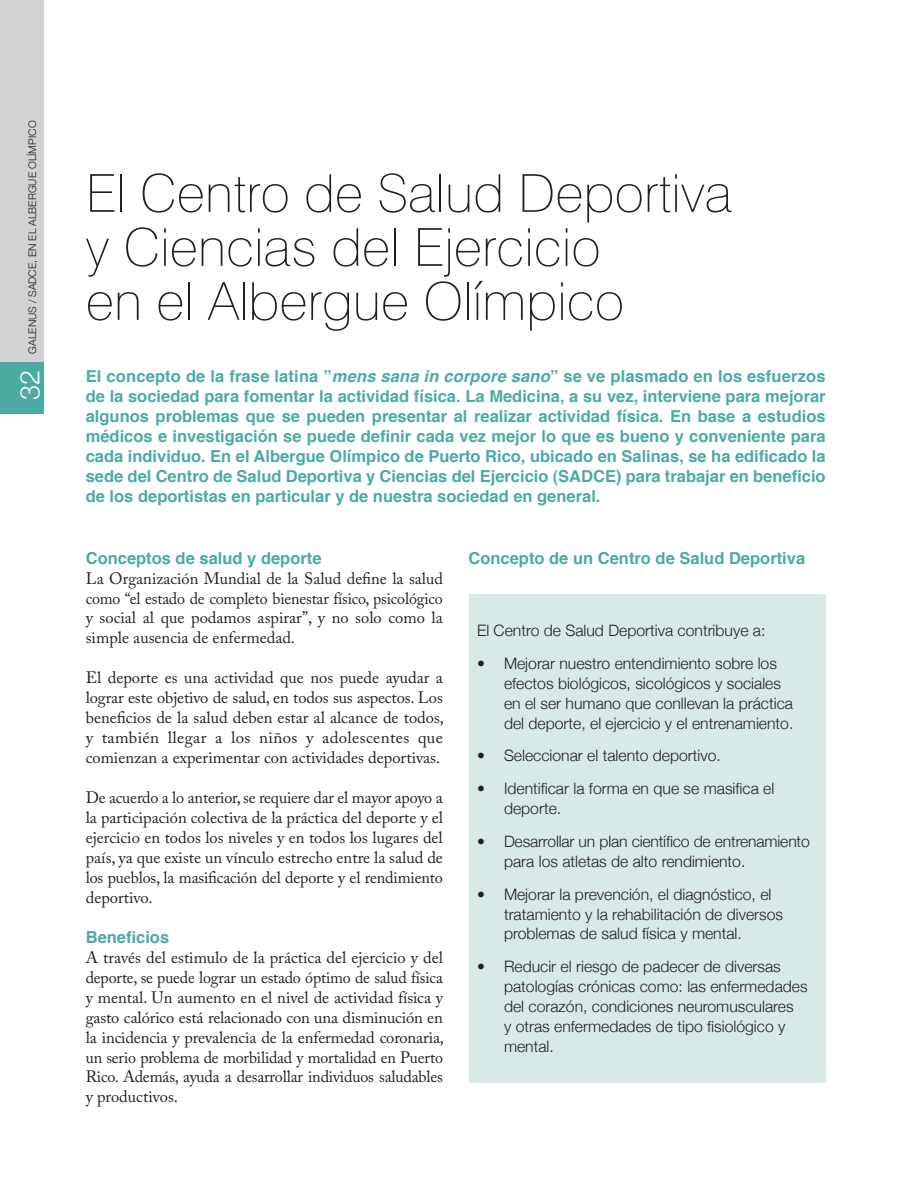
<style>
.page{position:relative;width:920px;height:1189px;background:#fff}
.page>*{position:absolute;margin:0;border:0;box-sizing:border-box;transform-origin:0 0}
.t1{font:100 52.35px/54px "Swiss 721 BT";color:#231f20}
.t2{font:300 27px "Helvetica Neue";color:#fff}
.t3{font:16.5px/20px "Adobe Caslon Pro";color:#231f20;text-align:justify}
.t4{font:700 16.5px/20px "Helvetica";color:#4baba3;text-align:justify}
.t5{font:300 15.75px/20px "Helvetica Neue";color:#231f20}
.t6{font:300 10.5px "Helvetica Neue";color:#231f20}
.s1{font-style:italic}
</style>
<div class="page">
<div style="left:469px;top:594px;width:356px;height:488px;background:#d9e9e8"></div>
<div style="left:0;top:0;width:43px;height:413px;background:#d1d2d4"></div>
<div style="left:0;top:362px;width:43px;height:51px;background:#4baba3"></div>
<p class="t6" style="left:26px;top:354px;width:234px;rotate:-90deg">GALENUS / SADCE, EN EL ALBERGUE OLÍMPICO</p>
<h2 class="t2" style="left:13px;top:400px;width:32px;rotate:-90deg">32</h2>
<h1 class="t1" style="left:86px;top:166px;width:647px">El Centro de Salud Deportiva y Ciencias del Ejercicio<br>en el Albergue Olímpico</h1>
<p class="t4" style="left:86px;top:366px;width:741px">El concepto de la frase latina ”<span class="s1">mens sana in corpore sano</span>” se ve plasmado en los esfuerzos de la sociedad para fomentar la actividad física. La Medicina, a su vez, interviene para mejorar algunos problemas que se pueden presentar al realizar actividad física. En base a estudios médicos e investigación se puede definir cada vez mejor lo que es bueno y conveniente para cada individuo. En el Albergue Olímpico de Puerto Rico, ubicado en Salinas, se ha edificado la sede del Centro de Salud Deportiva y Ciencias del Ejercicio (SADCE) para trabajar en beneficio de los deportistas en particular y de nuestra sociedad en general.</p>
<p class="t4" style="left:86px;top:548px;width:237px">Conceptos de salud y deporte</p>
<p class="t3" style="left:86px;top:568px;width:358px">La Organización Mundial de la Salud define la salud como “el estado de completo bienestar físico, psicológico y social al que podamos aspirar”, y no solo como la simple ausencia de enfermedad.</p>
<p class="t3" style="left:86px;top:667px;width:360px">El deporte es una actividad que nos puede ayudar a lograr este objetivo de salud, en todos sus aspectos. Los beneficios de la salud deben estar al alcance de todos, y también llegar a los niños y adolescentes que comienzan a experimentar con actividades deportivas.</p>
<p class="t3" style="left:86px;top:787px;width:358px">De acuerdo a lo anterior, se requiere dar el mayor apoyo a la participación colectiva de la práctica del deporte y el ejercicio en todos los niveles y en todos los lugares del país, ya que existe un vínculo estrecho entre la salud de los pueblos, la masificación del deporte y el rendimiento deportivo.</p>
<p class="t4" style="left:86px;top:927px;width:85px">Beneficios</p>
<p class="t3" style="left:86px;top:947px;width:360px">A través del estimulo de la práctica del ejercicio y del deporte, se puede lograr un estado óptimo de salud física y mental. Un aumento en el nivel de actividad física y gasto calórico está relacionado con una disminución en la incidencia y prevalencia de la enfermedad coronaria, un serio problema de morbilidad y mortalidad en Puerto Rico. Además, ayuda a desarrollar individuos saludables y productivos.</p>
<p class="t4" style="left:468px;top:548px;width:338px">Concepto de un Centro de Salud Deportiva</p>
<p class="t5" style="left:477px;top:620px;width:290px">El Centro de Salud Deportiva contribuye a:</p>
<p class="t5" style="left:504px;top:653px;width:291px;text-indent:-27px">• Mejorar nuestro entendimiento sobre los efectos biológicos, sicológicos y sociales en el ser humano que conllevan la práctica del deporte, el ejercicio y el entrenamiento.</p>
<p class="t5" style="left:477px;top:745px;width:245px">• Seleccionar el talento deportivo.</p>
<p class="t5" style="left:504px;top:778px;width:272px;text-indent:-27px">• Identificar la forma en que se masifica el deporte.</p>
<p class="t5" style="left:504px;top:831px;width:307px;text-indent:-27px">• Desarrollar un plan científico de entrenamiento para los atletas de alto rendimiento.</p>
<p class="t5" style="left:504px;top:883px;width:280px;text-indent:-27px">• Mejorar la prevención, el diagnóstico, el tratamiento y la rehabilitación de diversos problemas de salud física y mental.</p>
<p class="t5" style="left:504px;top:956px;width:305px;text-indent:-27px">• Reducir el riesgo de padecer de diversas patologías crónicas como: las enfermedades del corazón, condiciones neuromusculares<br>y otras enfermedades de tipo fisiológico y mental.</p>
</div>
